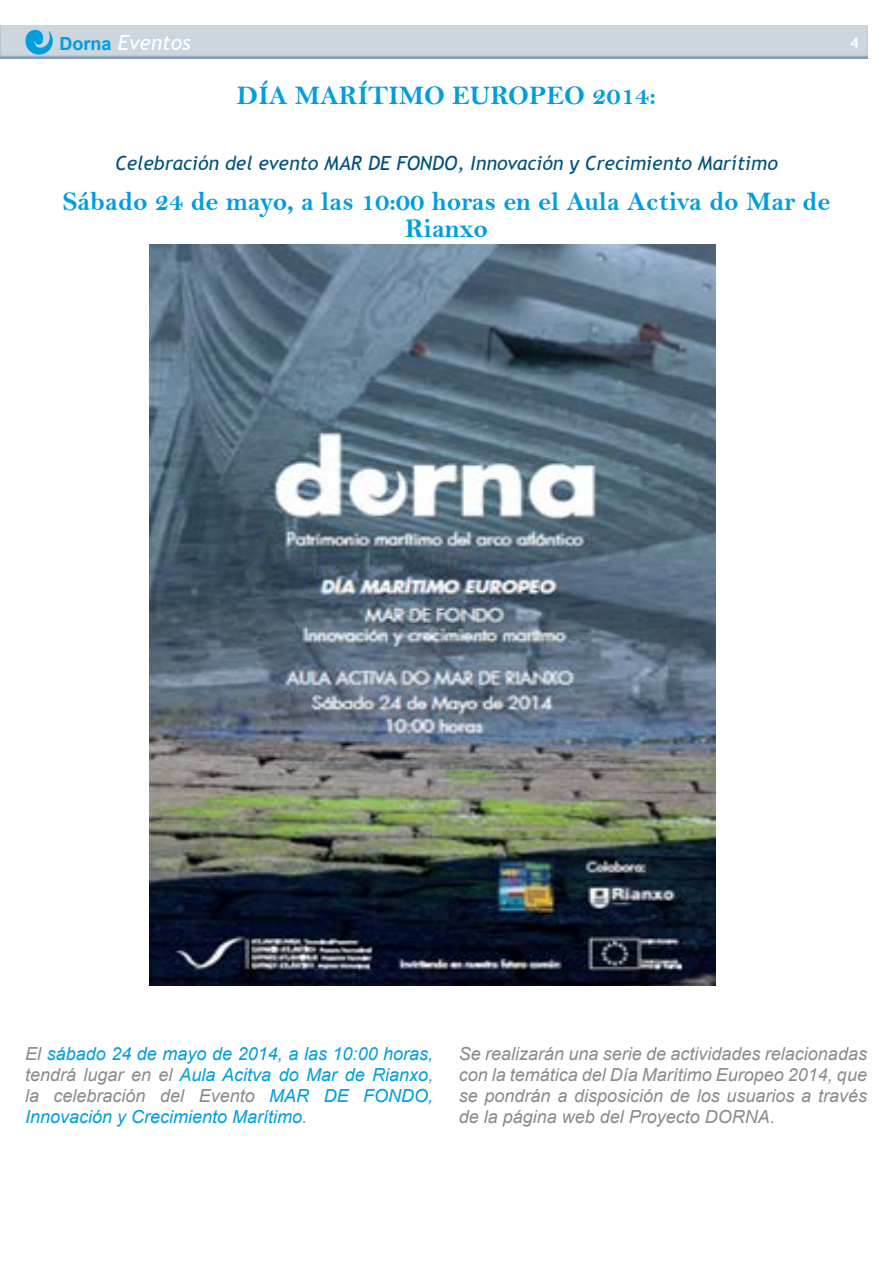
<style>
.page{position:relative;width:893px;height:1263px;background:#fff}
.page>*{position:absolute;margin:0;border:0;box-sizing:border-box;transform-origin:0 0}
.t1{font:27px/27px "Bell MT Bold";color:#009ddf;text-align:center}
.t2{font:italic 21px "Trebuchet MS";color:#fff}
.t3{font:italic 19.5px "Trebuchet MS";color:#005282}
.t4{font:italic 18px/21px "Arial";color:#8b8b8b;text-align:justify}
.t5{font:italic 18px/21px "Arial";color:#009ddf;text-align:justify}
.t6{font:700 15px "Trebuchet MS";color:#fff}
.s1{font-family:"Arial";font-weight:700;font-style:normal;font-size:18px;color:#009ddf}
.s2{color:#8b8b8b}
</style>
<div class="page">
<div style="left:0;top:12px;width:879px;height:48px;background:#6b88ac;opacity:.75"></div>
<svg style="left:23px;top:30px;width:31px;height:26px"></svg>
<img style="left:150px;top:244px;width:566px;height:742px">
<p class="t2" style="left:60px;top:30px;width:133px"><span class="s1">Dorna</span> Eventos</p>
<h1 class="t1" style="left:237px;top:82px;width:420px">DÍA MARÍTIMO EUROPEO 2014:</h1>
<p class="t3" style="left:115px;top:152px;width:664px">Celebración del evento MAR DE FONDO, Innovación y Crecimiento Marítimo</p>
<h1 class="t1" style="left:63px;top:188px;width:769px">Sábado 24 de mayo, a las 10:00 horas en el Aula Activa do Mar de<br>Rianxo</h1>
<p class="t6" style="left:850px;top:33px;width:10px">4</p>
<p class="t5" style="left:25px;top:1044px;width:410px"><span class="s2">El</span> sábado 24 de mayo de 2014, a las 10:00 horas, <span class="s2">tendrá lugar en el</span> Aula Acitva do Mar de Rianxo<span class="s2">, la celebración del Evento</span> MAR DE FONDO, Innovación y Crecimiento Marítimo<span class="s2">.</span></p>
<p class="t4" style="left:459px;top:1044px;width:410px">Se realizarán una serie de actividades relacionadas con la temática del Día Marítimo Europeo 2014, que se pondrán a disposición de los usuarios a través de la página web del Proyecto DORNA.</p>
</div>
